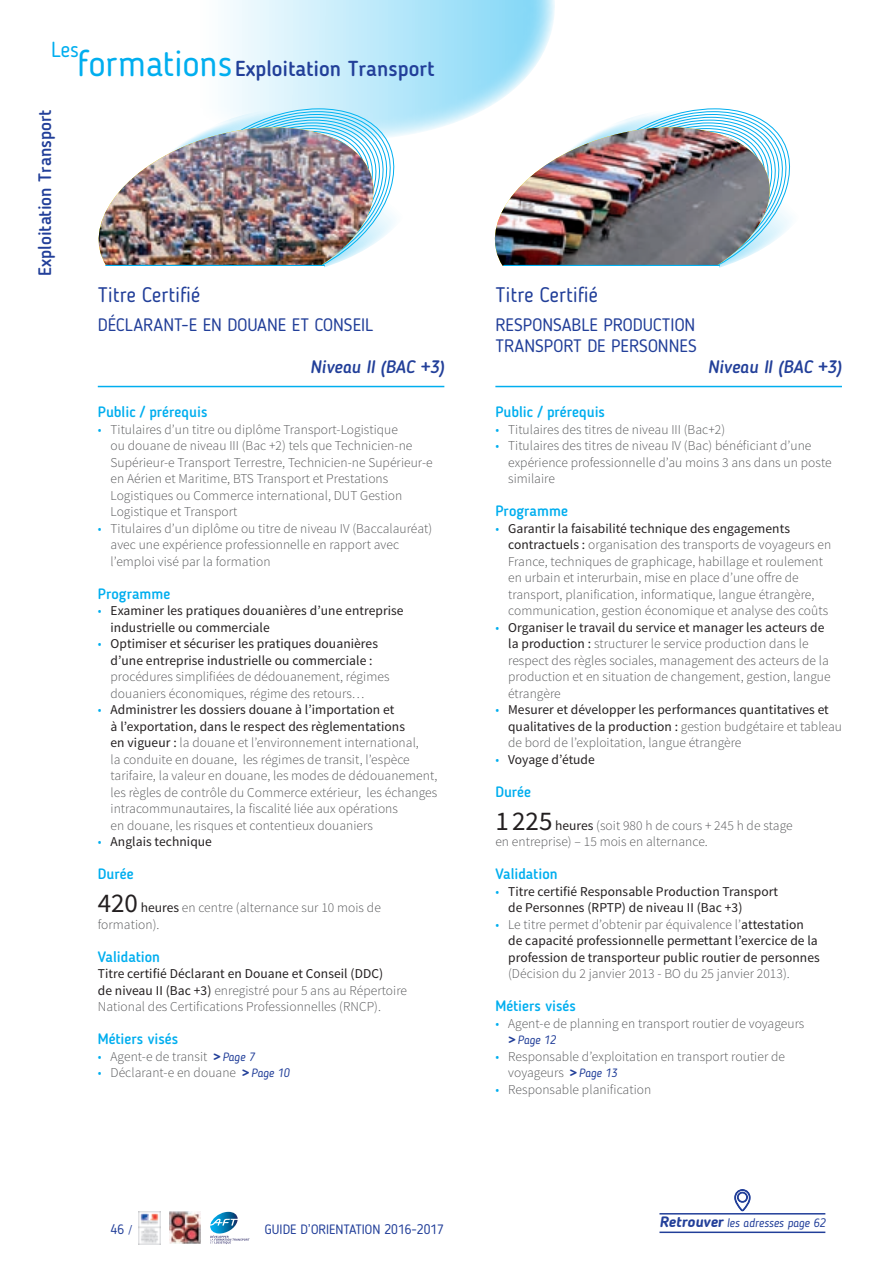
<style>
.page{position:relative;width:893px;height:1263px;background:#fff}
.page>*{position:absolute;margin:0;border:0;box-sizing:border-box;transform-origin:0 0}
.t1{font:500 21.6px "Blogger Sans";color:#223f99}
.t2{font:21.6px "Blogger Sans";color:#00aeef}
.t3{font:21px "Blogger Sans";color:#223f99}
.t4{font:18px "Blogger Sans";color:#223f99}
.t5{font:italic 500 18px "Blogger Sans";color:#223f99}
.t6{font:500 18px "Blogger Sans";color:#223f99}
.t7{font:500 15px "Blogger Sans";color:#00aeef}
.Txt_courant{font:300 13.5px/16.5px "Source Sans Pro";letter-spacing:.005em;color:#57585a}
.Txt_courant-2{font:13.5px/16.5px "Source Sans Pro";letter-spacing:.005em;color:#231f20}
.t8{font:13.5px "Blogger Sans";color:#223f99}
.Txt_courant-3{font:italic 12px "Blogger Sans";color:#223f99}
.s1{font-weight:400;font-size:36px;color:#00aeef}
.s2{color:#00aeef}
.s3{font-weight:300;color:#00aeef}
.s4{font-weight:300;color:#57585a}
.s5{font-weight:400;color:#231f20}
.s6{font-weight:400;font-size:27px;color:#231f20}
.s7{font-family:"Blogger Sans";font-weight:700;font-size:12px;color:#223f99}
.s8{font-family:"Blogger Sans";font-weight:400;font-style:italic;font-size:12px;color:#223f99}
.s9{font-weight:700;font-style:normal}
.s10{font-family:"Minion Pro"}
.s11{font-weight:700;font-size:15px}
</style>
<div class="page">
<img style="left:139px;top:1212px;width:22px;height:32px">
<img style="left:169px;top:1212px;width:32px;height:32px">
<svg style="left:210px;top:1211px;width:40px;height:33px"></svg>
<hr style="left:659px;top:1213px;width:166px;height:1px;background:#223f99">
<hr style="left:659px;top:1231px;width:166px;height:2px;background:#223f99">
<svg style="left:734px;top:1189px;width:17px;height:23px"></svg>
<svg style="left:227px;top:0;width:328px;height:135px;background:#c0eafa"></svg>
<svg style="left:215px;top:93px;width:193px;height:175px"></svg>
<img style="left:98px;top:127px;width:280px;height:139px">
<svg style="left:457px;top:93px;width:334px;height:175px"></svg>
<img style="left:495px;top:127px;width:275px;height:139px">
<hr style="left:106px;top:265px;width:218px;height:1px;background:#00aeef">
<div style="left:105px;top:266px;width:219px;height:21px;background:#fff"></div>
<hr style="left:504px;top:265px;width:215px;height:1px;background:#00aeef">
<div style="left:503px;top:266px;width:216px;height:21px;background:#fff"></div>
<hr style="left:98px;top:386px;width:346px;height:1px;background:#00aeef">
<hr style="left:495px;top:386px;width:347px;height:1px;background:#00aeef">
<p class="t2" style="left:51px;top:36px;width:29px">Les</p>
<p class="t1" style="left:77px;top:56px;width:359px"><span class="s1">formations</span> Exploitation Transport</p>
<p class="t6" style="left:34px;top:276px;width:168px;rotate:-90deg">Exploitation Transport</p>
<p class="t3" style="left:98px;top:282px;width:104px">Titre Certifié</p>
<p class="t4" style="left:98px;top:314px;width:277px">DÉCLARANT-E EN DOUANE ET CONSEIL</p>
<p class="t5" style="left:310px;top:356px;width:136px">Niveau II (BAC +3)</p>
<p class="t7" style="left:98px;top:403px;width:111px">Public / prérequis</p>
<p class="Txt_courant" style="left:111px;top:421px;width:324px;text-indent:-13px"><span class="s2">•</span> Titulaires d’un titre ou diplôme Transport-Logistique<br>ou douane de niveau III (Bac +2) tels que Technicien-ne Supérieur-e Transport Terrestre, Technicien-ne Supérieur-e en Aérien et Maritime, BTS Transport et Prestations Logistiques ou Commerce international, DUT Gestion Logistique et Transport</p>
<p class="Txt_courant" style="left:111px;top:520px;width:323px;text-indent:-13px"><span class="s2">•</span> Titulaires d’un diplôme ou titre de niveau IV (Baccalauréat) avec une expérience professionnelle en rapport avec l’emploi visé par la formation</p>
<p class="t7" style="left:98px;top:584px;width:74px">Programme</p>
<p class="Txt_courant-2" style="left:111px;top:603px;width:295px;text-indent:-13px"><span class="s3">•</span> Examiner les pratiques douanières d’une entreprise industrielle ou commerciale</p>
<p class="Txt_courant-2" style="left:111px;top:636px;width:280px;text-indent:-13px"><span class="s3">•</span> Optimiser et sécuriser les pratiques douanières d’une entreprise industrielle ou commerciale : <span class="s4">procédures simplifiées de dédouanement, régimes douaniers économiques, régime des retours…</span></p>
<p class="Txt_courant" style="left:111px;top:701px;width:328px;text-indent:-13px"><span class="s2">•</span> <span class="s5">Administrer les dossiers douane à l’importation et<br>à l’exportation, dans le respect des règlementations<br>en vigueur :</span> la douane et l’environnement international,<br>la conduite en douane, les régimes de transit, l’espèce tarifaire, la valeur en douane, les modes de dédouanement, les règles de contrôle du Commerce extérieur, les échanges intracommunautaires, la fiscalité liée aux opérations<br>en douane, les risques et contentieux douaniers</p>
<p class="Txt_courant-2" style="left:98px;top:834px;width:116px"><span class="s3">•</span> Anglais technique</p>
<p class="t7" style="left:98px;top:865px;width:37px">Durée</p>
<p class="Txt_courant" style="left:98px;top:899px;width:285px"><span class="s6">420</span> <span class="s5">heures</span> en centre (alternance sur 10 mois de formation).</p>
<p class="t7" style="left:98px;top:947px;width:64px">Validation</p>
<p class="Txt_courant-2" style="left:98px;top:966px;width:287px">Titre certifié Déclarant en Douane et Conseil (DDC)</p>
<p class="Txt_courant" style="left:98px;top:982px;width:311px"><span class="s5">de niveau II (Bac +3)</span> enregistré pour 5 ans au Répertoire<br>National des Certifications Professionnelles (RNCP).</p>
<p class="t7" style="left:98px;top:1030px;width:82px">Métiers visés</p>
<p class="Txt_courant" style="left:98px;top:1048px;width:159px"><span class="s2">•</span> Agent-e de transit <span class="s7">&gt;</span><span class="s8">Page 7</span></p>
<p class="Txt_courant" style="left:98px;top:1064px;width:193px"><span class="s2">•</span> Déclarant-e en douane <span class="s7">&gt;</span><span class="s8">Page 10</span></p>
<p class="t3" style="left:495px;top:282px;width:104px">Titre Certifié</p>
<p class="t4" style="left:495px;top:314px;width:201px">RESPONSABLE PRODUCTION</p>
<p class="t4" style="left:495px;top:335px;width:203px">TRANSPORT DE PERSONNES</p>
<p class="t5" style="left:708px;top:356px;width:136px">Niveau II (BAC +3)</p>
<p class="t7" style="left:495px;top:403px;width:111px">Public / prérequis</p>
<p class="Txt_courant" style="left:495px;top:421px;width:231px"><span class="s2">•</span> Titulaires des titres de niveau III (Bac+2)</p>
<p class="Txt_courant" style="left:508px;top:437px;width:325px;text-indent:-13px"><span class="s2">•</span> Titulaires des titres de niveau IV (Bac) bénéficiant d’une expérience professionnelle d’au moins 3 ans dans un poste similaire</p>
<p class="t7" style="left:495px;top:502px;width:74px">Programme</p>
<p class="Txt_courant" style="left:508px;top:520px;width:325px;text-indent:-13px"><span class="s2">•</span> <span class="s5">Garantir la faisabilité technique des engagements contractuels :</span> organisation des transports de voyageurs en France, techniques de graphicage, habillage et roulement en urbain et interurbain, mise en place d’une offre de transport, planification, informatique, langue étrangère, communication, gestion économique et analyse des coûts</p>
<p class="Txt_courant" style="left:508px;top:619px;width:324px;text-indent:-13px"><span class="s2">•</span> <span class="s5">Organiser le travail du service et manager les acteurs de la production :</span> structurer le service production dans le respect des règles sociales, management des acteurs de la production et en situation de changement, gestion, langue étrangère</p>
<p class="Txt_courant-2" style="left:508px;top:702px;width:335px;text-indent:-13px"><span class="s3">•</span> Mesurer et développer les performances quantitatives et qualitatives de la production : <span class="s4">gestion budgétaire et tableau de bord de l’exploitation, langue étrangère</span></p>
<p class="Txt_courant-2" style="left:495px;top:751px;width:101px"><span class="s3">•</span> Voyage d’étude</p>
<p class="t7" style="left:495px;top:782px;width:37px">Durée</p>
<p class="Txt_courant" style="left:495px;top:817px;width:299px"><span class="s6">1 225</span> <span class="s5">heures</span> (soit 980 h de cours + 245 h de stage en entreprise) – 15 mois en alternance.</p>
<p class="t7" style="left:495px;top:865px;width:64px">Validation</p>
<p class="Txt_courant-2" style="left:508px;top:883px;width:271px;text-indent:-13px"><span class="s3">•</span> Titre certifié Responsable Production Transport de Personnes (RPTP) de niveau II (Bac +3)</p>
<p class="Txt_courant-2" style="left:508px;top:916px;width:313px;text-indent:-13px"><span class="s3">•</span> <span class="s4">Le titre permet d’obtenir par équivalence l’</span>attestation de capacité professionnelle permettant l’exercice de la profession de transporteur public routier de personnes</p>
<p class="Txt_courant" style="left:508px;top:965px;width:283px">(Décision du 2 janvier 2013 - BO du 25 janvier 2013).</p>
<p class="t7" style="left:495px;top:997px;width:82px">Métiers visés</p>
<p class="Txt_courant" style="left:495px;top:1015px;width:310px"><span class="s2">•</span> Agent-e de planning en transport routier de voyageurs</p>
<p class="Txt_courant-3" style="left:508px;top:1033px;width:49px"><span class="s9">&gt;</span>Page 12</p>
<p class="Txt_courant" style="left:508px;top:1048px;width:278px;text-indent:-13px"><span class="s2">•</span> Responsable d’exploitation en transport routier de voyageurs <span class="s7">&gt;</span><span class="s8">Page 13</span></p>
<p class="Txt_courant" style="left:495px;top:1081px;width:157px"><span class="s2">•</span> Responsable planification</p>
<p class="t8" style="left:111px;top:1221px;width:24px">46 <span class="s10">/</span></p>
<p class="t8" style="left:265px;top:1221px;width:181px">GUIDE D’ORIENTATION 2016-2017</p>
<p class="Txt_courant-3" style="left:659px;top:1216px;width:167px"><span class="s11">Retrouver</span> les adresses page 62</p>
</div>
